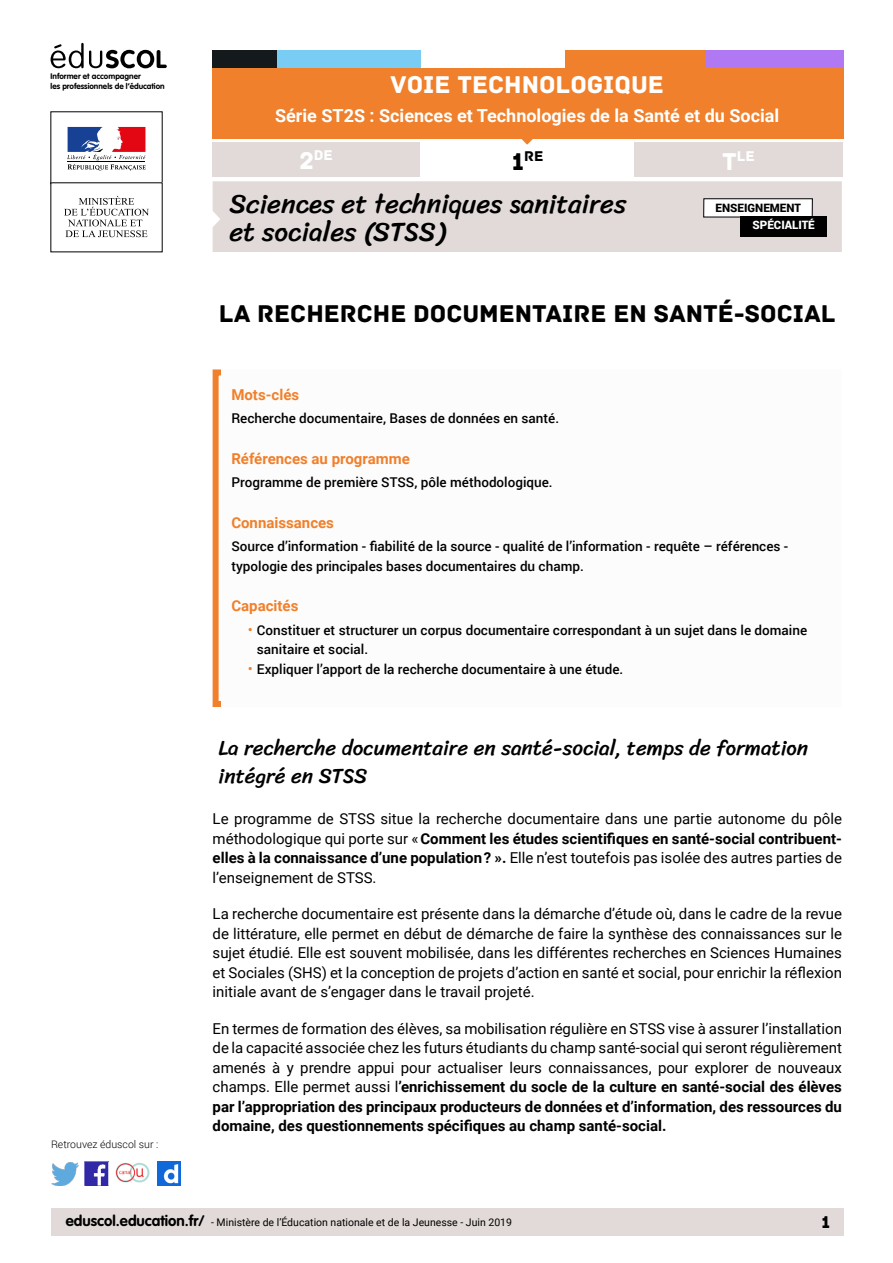
<style>
.page{position:relative;width:893px;height:1263px;background:#fff}
.page>*{position:absolute;margin:0;border:0;box-sizing:border-box;transform-origin:0 0}
.t1{font:27px/28.5px "Sriracha";color:#000}
.t2{font:25.5px "Archive";color:#000}
.t3{font:25.5px "Archive";color:#fff}
.t4{font:21px/28.5px "Sriracha";color:#000}
.t5{font:700 18px "Roboto";color:#fff}
.t6{font:18px "Archive";color:#000}
.t7{font:15px/19.5px "Roboto";color:#000;text-align:justify}
.t8{font:700 15px "Roboto";color:#f0802b}
.t9{font:14.85px "Archive";color:#fff}
.t10{font:14.85px "Archive";color:#000}
.t11{font:500 13.5px/19.5px "Roboto";color:#000}
.t12{font:900 11.55px "Roboto";color:#000}
.t13{font:900 11.55px "Roboto";color:#fff}
.t14{font:10.5px "Roboto";color:#000}
.t15{font:300 10.5px "Roboto";color:#000}
.t16{font:700 8.1px/9.8px "VAG Rounded Std";color:#000}
.s1{font-size:25.5px}
.s2{font-weight:400;font-size:15px;color:#f0802b}
.s3{font-weight:700}
.s4{font-family:"VAG Rounded Std";font-weight:700;font-size:15px}
</style>
<div class="page">
<div style="left:51px;top:1209px;width:792px;height:27px;background:#e1dad8"></div>
<img style="left:85px;top:1162px;width:23px;height:23px">
<img style="left:51px;top:1163px;width:28px;height:22px">
<img style="left:158px;top:1162px;width:22px;height:23px">
<img style="left:115px;top:1162px;width:35px;height:21px">
<svg style="left:509px;top:138px;width:41px;height:7px"></svg>
<div style="left:213px;top:143px;width:207px;height:34px;background:#e1dad8"></div>
<div style="left:634px;top:143px;width:209px;height:34px;background:#e1dad8"></div>
<div style="left:213px;top:68px;width:630px;height:70px;background:#f0802b"></div>
<div style="left:277px;top:50px;width:143px;height:18px;background:#79cdf4"></div>
<div style="left:213px;top:50px;width:64px;height:18px;background:#141a1c"></div>
<div style="left:704px;top:50px;width:139px;height:18px;background:#b078f2"></div>
<div style="left:565px;top:50px;width:140px;height:18px;background:#f0802b"></div>
<svg style="left:212px;top:181px;width:630px;height:71px;background:#e0dad8"></svg>
<div style="left:740px;top:217px;width:87px;height:20px;background:#000"></div>
<svg style="left:67px;top:127px;width:79px;height:44px"></svg>
<hr style="left:67px;top:161px;width:78px;height:1px;background:#000">
<svg style="left:64px;top:196px;width:85px;height:41px"></svg>
<svg style="left:51px;top:43px;width:116px;height:25px"></svg>
<div style="left:213px;top:369px;width:629px;height:338px;border:6px solid #fff"></div>
<p class="t16" style="left:51px;top:71px;width:116px">Informer et accompagner<br>les professionnels de l’éducation</p>
<p class="t15" style="left:51px;top:1137px;width:109px">Retrouvez éduscol sur :</p>
<h2 class="t3" style="left:391px;top:69px;width:275px">VOIE TECHNOLOGIQUE</h2>
<p class="t5" style="left:275px;top:103px;width:506px">Série ST2S : Sciences et Technologies de la Santé et du Social</p>
<p class="t9" style="left:300px;top:147px;width:35px"><span class="s1">2</span>DE</p>
<p class="t10" style="left:512px;top:148px;width:33px"><span class="s1">1</span>RE</p>
<p class="t9" style="left:722px;top:148px;width:34px"><span class="s1">T</span>LE</p>
<h1 class="t1" style="left:229px;top:189px;width:399px">Sciences et techniques sanitaires et sociales (STSS)</h1>
<p class="t12" style="left:716px;top:199px;width:87px">ENSEIGNEMENT</p>
<p class="t13" style="left:752px;top:217px;width:64px">SPÉCIALITÉ</p>
<h2 class="t2" style="left:219px;top:298px;width:618px">LA RECHERCHE DOCUMENTAIRE EN SANTÉ-SOCIAL</h2>
<p class="t8" style="left:231px;top:384px;width:69px">Mots-clés</p>
<p class="t11" style="left:231px;top:408px;width:329px">Recherche documentaire, Bases de données en santé.</p>
<p class="t8" style="left:231px;top:448px;width:180px">Références au programme</p>
<p class="t11" style="left:231px;top:472px;width:323px">Programme de première STSS, pôle méthodologique.</p>
<p class="t8" style="left:231px;top:512px;width:104px">Connaissances</p>
<p class="t11" style="left:231px;top:536px;width:558px">Source d’information - fiabilité de la source - qualité de l’information - requête – références - typologie des principales bases documentaires du champ.</p>
<p class="t8" style="left:231px;top:595px;width:69px">Capacités</p>
<p class="t11" style="left:257px;top:620px;width:552px;text-indent:-9px"><span class="s2">•</span> Constituer et structurer un corpus documentaire correspondant à un sujet dans le domaine sanitaire et social.</p>
<p class="t11" style="left:248px;top:659px;width:377px"><span class="s2">•</span> Expliquer l’apport de la recherche documentaire à une étude.</p>
<h3 class="t4" style="left:219px;top:733px;width:591px">La recherche documentaire en santé-social, temps de formation intégré en STSS</h3>
<p class="t7" style="left:213px;top:808px;width:631px">Le programme de STSS situe la recherche documentaire dans une partie autonome du pôle méthodologique qui porte sur « <span class="s3">Comment les études scientifiques en santé-social contribuent&shy;elles à la connaissance d’une population ? ».</span> Elle n’est toutefois pas isolée des autres parties de l’enseignement de STSS.</p>
<p class="t7" style="left:213px;top:903px;width:631px">La recherche documentaire est présente dans la démarche d’étude où, dans le cadre de la revue de littérature, elle permet en début de démarche de faire la synthèse des connaissances sur le sujet étudié. Elle est souvent mobilisée, dans les différentes recherches en Sciences Humaines et Sociales (SHS) et la conception de projets d’action en santé et social, pour enrichir la réflexion initiale avant de s’engager dans le travail projeté.</p>
<p class="t7" style="left:213px;top:1018px;width:631px">En termes de formation des élèves, sa mobilisation régulière en STSS vise à assurer l’installation de la capacité associée chez les futurs étudiants du champ santé-social qui seront régulièrement amenés à y prendre appui pour actualiser leurs connaissances, pour explorer de nouveaux champs. Elle permet aussi l<span class="s3">’enrichissement du socle de la culture en santé-social des élèves par l’appropriation des principaux producteurs de données et d’information, des ressources du domaine, des questionnements spécifiques au champ santé-social.</span></p>
<p class="t14" style="left:66px;top:1215px;width:448px"><span class="s4">eduscol.education.fr/</span> - Ministère de l’Éducation nationale et de la Jeunesse - Juin 2019</p>
<p class="t6" style="left:821px;top:1211px;width:10px">1</p>
</div>
